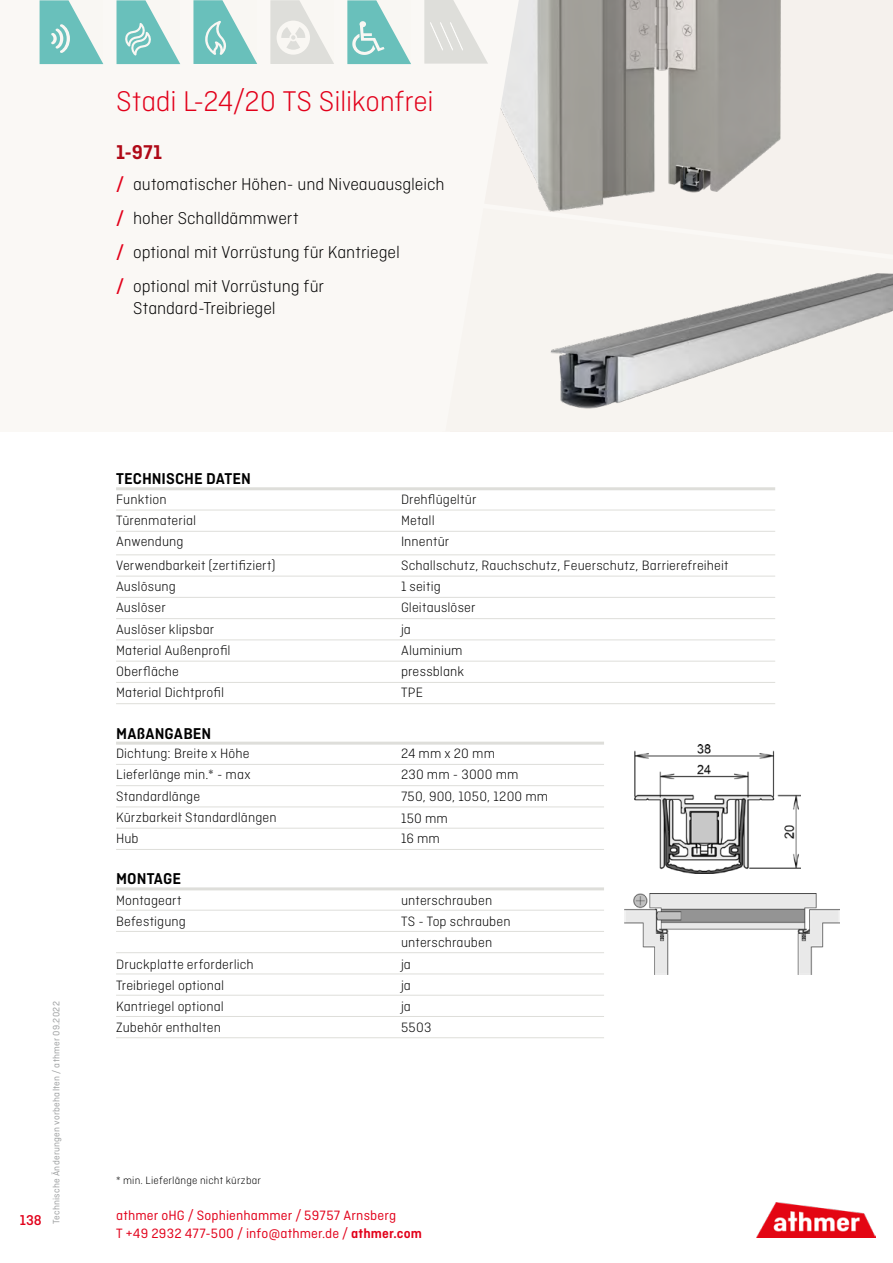
<style>
.page{position:relative;width:893px;height:1263px;background:#fff}
.page>*{position:absolute;margin:0;border:0;box-sizing:border-box;transform-origin:0 0}
.t1{font:300 30px "Ciutadella";letter-spacing:-.005em;color:#e2001a}
.t2{font:600 21px "Ciutadella";color:#af0917}
.t3{font:300 18px/33.8px "Ciutadella";letter-spacing:-.005em;color:#000}
.t4{font:600 16.5px "Ciutadella";color:#000}
.t5{font:500 15px "Ciutadella";color:#e2001a}
.t6{font:300 14.25px/21.3px "Ciutadella";letter-spacing:.01em;color:#000}
.t7{font:14.25px/18px "Ciutadella";letter-spacing:.01em;color:#e2001a}
.t8{font:300 11.25px "Ciutadella";letter-spacing:.02em;color:#000}
.t9{font:9.75px "Ciutadella";letter-spacing:.025em;color:#9c9e9f}
.s1{font-weight:500;color:#e2001a}
.s2{font-weight:600}
</style>
<div class="page">
<div style="left:0;top:0;width:893px;height:431px;background:#faf8f5"></div>
<div style="left:451px;top:0;width:442px;height:431px;background:#f5f1ed"></div>
<img style="left:519px;top:0;width:262px;height:199px">
<img style="left:551px;top:273px;width:342px;height:136px">
<svg style="left:543px;top:199px;width:61px;height:13px"></svg>
<svg style="left:388px;top:4px;width:131px;height:142px"></svg>
<img style="left:756px;top:1202px;width:119px;height:36px">
<hr style="left:116px;top:510px;width:285px;height:1px;background:#dededa">
<hr style="left:401px;top:510px;width:374px;height:1px;background:#dededa">
<hr style="left:116px;top:531px;width:285px;height:1px;background:#dededa">
<hr style="left:401px;top:531px;width:374px;height:1px;background:#dededa">
<hr style="left:116px;top:555px;width:285px;height:1px;background:#dededa">
<hr style="left:401px;top:555px;width:374px;height:1px;background:#dededa">
<hr style="left:116px;top:576px;width:285px;height:1px;background:#dededa">
<hr style="left:401px;top:576px;width:374px;height:1px;background:#dededa">
<hr style="left:116px;top:597px;width:285px;height:1px;background:#dededa">
<hr style="left:401px;top:597px;width:374px;height:1px;background:#dededa">
<hr style="left:116px;top:618px;width:285px;height:1px;background:#dededa">
<hr style="left:401px;top:618px;width:374px;height:1px;background:#dededa">
<hr style="left:116px;top:640px;width:285px;height:1px;background:#dededa">
<hr style="left:401px;top:640px;width:374px;height:1px;background:#dededa">
<hr style="left:116px;top:661px;width:285px;height:1px;background:#dededa">
<hr style="left:401px;top:661px;width:374px;height:1px;background:#dededa">
<hr style="left:116px;top:682px;width:285px;height:1px;background:#dededa">
<hr style="left:401px;top:682px;width:374px;height:1px;background:#dededa">
<hr style="left:116px;top:703px;width:285px;height:1px;background:#dededa">
<hr style="left:401px;top:703px;width:374px;height:1px;background:#dededa">
<hr style="left:116px;top:487px;width:285px;height:3px;background:#dededa">
<hr style="left:401px;top:487px;width:374px;height:3px;background:#dededa">
<hr style="left:116px;top:742px;width:285px;height:3px;background:#dededa">
<hr style="left:401px;top:742px;width:203px;height:3px;background:#dededa">
<hr style="left:116px;top:764px;width:285px;height:1px;background:#dededa">
<hr style="left:401px;top:764px;width:203px;height:1px;background:#dededa">
<hr style="left:116px;top:785px;width:285px;height:1px;background:#dededa">
<hr style="left:401px;top:785px;width:203px;height:1px;background:#dededa">
<hr style="left:116px;top:807px;width:285px;height:1px;background:#dededa">
<hr style="left:401px;top:807px;width:203px;height:1px;background:#dededa">
<hr style="left:116px;top:828px;width:285px;height:1px;background:#dededa">
<hr style="left:401px;top:828px;width:203px;height:1px;background:#dededa">
<hr style="left:116px;top:849px;width:285px;height:1px;background:#dededa">
<hr style="left:401px;top:849px;width:203px;height:1px;background:#dededa">
<hr style="left:116px;top:887px;width:285px;height:3px;background:#dededa">
<hr style="left:401px;top:887px;width:203px;height:3px;background:#dededa">
<hr style="left:116px;top:910px;width:285px;height:1px;background:#dededa">
<hr style="left:401px;top:910px;width:203px;height:1px;background:#dededa">
<hr style="left:116px;top:931px;width:285px;height:1px;background:#dededa">
<hr style="left:401px;top:931px;width:203px;height:1px;background:#dededa">
<hr style="left:116px;top:952px;width:285px;height:1px;background:#dededa">
<hr style="left:401px;top:952px;width:203px;height:1px;background:#dededa">
<hr style="left:116px;top:974px;width:285px;height:1px;background:#dededa">
<hr style="left:401px;top:974px;width:203px;height:1px;background:#dededa">
<hr style="left:116px;top:995px;width:285px;height:1px;background:#dededa">
<hr style="left:401px;top:995px;width:203px;height:1px;background:#dededa">
<hr style="left:116px;top:1016px;width:285px;height:1px;background:#dededa">
<hr style="left:401px;top:1016px;width:203px;height:1px;background:#dededa">
<hr style="left:116px;top:1037px;width:285px;height:1px;background:#dededa">
<hr style="left:401px;top:1037px;width:203px;height:1px;background:#dededa">
<img style="left:624px;top:894px;width:215px;height:80px">
<img style="left:635px;top:744px;width:166px;height:130px">
<svg style="left:270px;top:0;width:64px;height:64px"></svg>
<svg style="left:193px;top:0;width:64px;height:64px"></svg>
<svg style="left:117px;top:0;width:63px;height:64px"></svg>
<svg style="left:40px;top:0;width:63px;height:64px"></svg>
<svg style="left:347px;top:0;width:64px;height:64px"></svg>
<svg style="left:424px;top:0;width:64px;height:64px"></svg>
<h1 class="t1" style="left:116px;top:85px;width:319px">Stadi L-24/20 TS Silikonfrei</h1>
<h2 class="t2" style="left:116px;top:140px;width:48px">1-971</h2>
<p class="t3" style="left:116px;top:167px;width:330px"><span class="s1">/</span> automatischer Höhen- und Niveauausgleich <span class="s1">/</span> hoher Schalldämmwert<br><span class="s1">/</span> optional mit Vorrüstung für Kantriegel<br><span class="s1">/</span> optional mit Vorrüstung für</p>
<p class="t3" style="left:133px;top:291px;width:144px">Standard-Treibriegel</p>
<p class="t4" style="left:116px;top:469px;width:136px">TECHNISCHE DATEN</p>
<p class="t6" style="left:116px;top:488px;width:52px">Funktion</p>
<p class="t6" style="left:401px;top:488px;width:77px">Drehflügeltür</p>
<p class="t6" style="left:116px;top:510px;width:82px">Türenmaterial</p>
<p class="t6" style="left:401px;top:510px;width:35px">Metall</p>
<p class="t6" style="left:116px;top:531px;width:69px">Anwendung</p>
<p class="t6" style="left:401px;top:531px;width:50px">Innentür</p>
<p class="t6" style="left:116px;top:554px;width:161px">Verwendbarkeit (zertifiziert)</p>
<p class="t6" style="left:401px;top:554px;width:329px">Schallschutz, Rauchschutz, Feuerschutz, Barrierefreiheit</p>
<p class="t6" style="left:116px;top:576px;width:61px">Auslösung</p>
<p class="t6" style="left:401px;top:576px;width:41px">1 seitig</p>
<p class="t6" style="left:116px;top:597px;width:51px">Auslöser</p>
<p class="t6" style="left:401px;top:597px;width:76px">Gleitauslöser</p>
<p class="t6" style="left:116px;top:618px;width:100px">Auslöser klipsbar</p>
<p class="t6" style="left:401px;top:618px;width:12px">ja</p>
<p class="t6" style="left:116px;top:639px;width:116px">Material Außenprofil</p>
<p class="t6" style="left:401px;top:639px;width:63px">Aluminium</p>
<p class="t6" style="left:116px;top:661px;width:64px">Oberfläche</p>
<p class="t6" style="left:401px;top:661px;width:65px">pressblank</p>
<p class="t6" style="left:116px;top:682px;width:109px">Material Dichtprofil</p>
<p class="t6" style="left:401px;top:682px;width:24px">TPE</p>
<p class="t4" style="left:116px;top:724px;width:97px">MAßANGABEN</p>
<p class="t6" style="left:116px;top:743px;width:135px">Dichtung: Breite x Höhe</p>
<p class="t6" style="left:401px;top:743px;width:96px">24 mm x 20 mm</p>
<p class="t6" style="left:116px;top:764px;width:136px">Lieferlänge min.* - max</p>
<p class="t6" style="left:401px;top:764px;width:119px">230 mm - 3000 mm</p>
<p class="t6" style="left:116px;top:785px;width:86px">Standardlänge</p>
<p class="t6" style="left:401px;top:785px;width:149px">750, 900, 1050, 1200 mm</p>
<p class="t6" style="left:116px;top:806px;width:162px">Kürzbarkeit Standardlängen</p>
<p class="t6" style="left:401px;top:807px;width:48px">150 mm</p>
<p class="t6" style="left:116px;top:828px;width:24px">Hub</p>
<p class="t6" style="left:401px;top:828px;width:40px">16 mm</p>
<p class="t4" style="left:116px;top:869px;width:66px">MONTAGE</p>
<p class="t6" style="left:116px;top:889px;width:67px">Montageart</p>
<p class="t6" style="left:401px;top:889px;width:93px">unterschrauben</p>
<p class="t6" style="left:116px;top:911px;width:71px">Befestigung</p>
<p class="t6" style="left:401px;top:911px;width:111px">TS - Top schrauben unterschrauben</p>
<p class="t6" style="left:116px;top:953px;width:139px">Druckplatte erforderlich</p>
<p class="t6" style="left:401px;top:953px;width:12px">ja</p>
<p class="t6" style="left:116px;top:974px;width:110px">Treibriegel optional</p>
<p class="t6" style="left:401px;top:974px;width:12px">ja</p>
<p class="t6" style="left:116px;top:996px;width:109px">Kantriegel optional</p>
<p class="t6" style="left:401px;top:996px;width:12px">ja</p>
<p class="t6" style="left:116px;top:1017px;width:106px">Zubehör enthalten</p>
<p class="t6" style="left:401px;top:1017px;width:32px">5503</p>
<p class="t9" style="left:51px;top:1224px;width:224px;rotate:-90deg">Technische Änderungen vorbehalten / athmer 09.2022</p>
<p class="t8" style="left:116px;top:1174px;width:146px">* min. Lieferlänge nicht kürzbar</p>
<p class="t5" style="left:20px;top:1212px;width:23px">138</p>
<p class="t7" style="left:116px;top:1206px;width:307px">athmer oHG / Sophienhammer / 59757 Arnsberg<br>T +49 2932 477-500 / info@athmer.de / <span class="s2">athmer.com</span></p>
</div>
